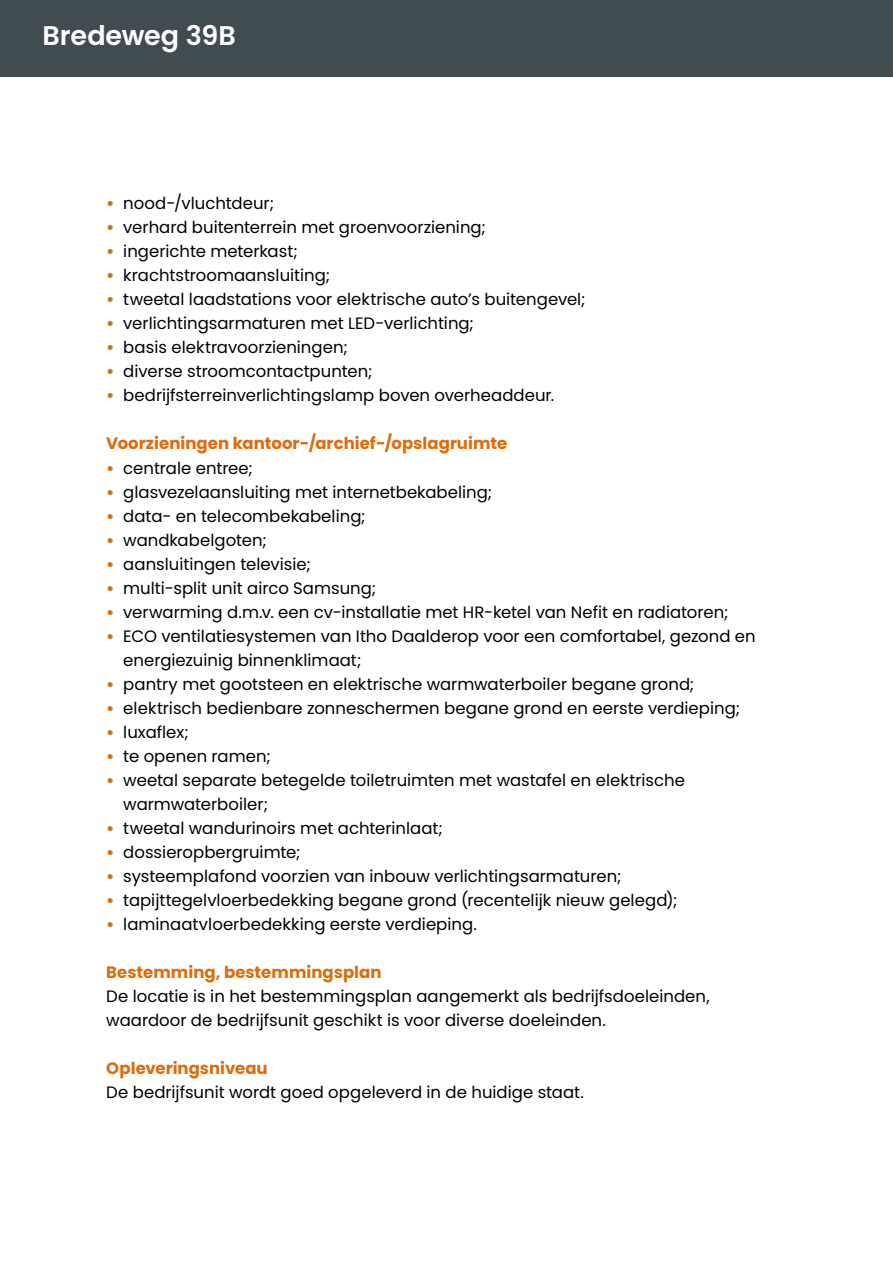
<style>
.page{position:relative;width:893px;height:1263px;background:#fff}
.page>*{position:absolute;margin:0;border:0;box-sizing:border-box;transform-origin:0 0}
.t1{font:600 27px "Poppins";color:#fff}
.t2{font:16.5px/24px "Poppins";color:#000}
.t3{font:700 16.5px "Poppins";color:#de6c0a}
.s1{font-weight:700;color:#de6c0a}
</style>
<div class="page">
<div style="left:0;top:0;width:893px;height:77px;background:#404c50"></div>
<h1 class="t1" style="left:43px;top:20px;width:195px">Bredeweg 39B</h1>
<p class="t2" style="left:106px;top:192px;width:169px"><span class="s1">•</span> nood-/vluchtdeur;</p>
<p class="t2" style="left:106px;top:216px;width:381px"><span class="s1">•</span> verhard buitenterrein met groenvoorziening;</p>
<p class="t2" style="left:106px;top:240px;width:193px"><span class="s1">•</span> ingerichte meterkast;</p>
<p class="t2" style="left:106px;top:264px;width:225px"><span class="s1">•</span> krachtstroomaansluiting;</p>
<p class="t2" style="left:106px;top:288px;width:481px"><span class="s1">•</span> tweetal laadstations voor elektrische auto’s buitengevel;</p>
<p class="t2" style="left:106px;top:312px;width:369px"><span class="s1">•</span> verlichtingsarmaturen met LED-verlichting;</p>
<p class="t2" style="left:106px;top:336px;width:243px"><span class="s1">•</span> basis elektravoorzieningen;</p>
<p class="t2" style="left:106px;top:360px;width:268px"><span class="s1">•</span> diverse stroomcontactpunten;</p>
<p class="t2" style="left:106px;top:384px;width:450px"><span class="s1">•</span> bedrijfsterreinverlichtingslamp boven overheaddeur.</p>
<p class="t3" style="left:106px;top:434px;width:402px">Voorzieningen kantoor-/archief-/opslagruimte</p>
<p class="t2" style="left:106px;top:456px;width:148px"><span class="s1">•</span> centrale entree;</p>
<p class="t2" style="left:106px;top:480px;width:387px"><span class="s1">•</span> glasvezelaansluiting met internetbekabeling;</p>
<p class="t2" style="left:106px;top:504px;width:261px"><span class="s1">•</span> data- en telecombekabeling;</p>
<p class="t2" style="left:106px;top:528px;width:162px"><span class="s1">•</span> wandkabelgoten;</p>
<p class="t2" style="left:106px;top:552px;width:206px"><span class="s1">•</span> aansluitingen televisie;</p>
<p class="t2" style="left:106px;top:576px;width:271px"><span class="s1">•</span> multi-split unit airco Samsung;</p>
<p class="t2" style="left:106px;top:600px;width:624px"><span class="s1">•</span> verwarming d.m.v. een cv-installatie met HR-ketel van Nefit en radiatoren;</p>
<p class="t2" style="left:123px;top:624px;width:634px;text-indent:-17px"><span class="s1">•</span> ECO ventilatiesystemen van Itho Daalderop voor een comfortabel, gezond en energiezuinig binnenklimaat;</p>
<p class="t2" style="left:106px;top:672px;width:589px"><span class="s1">•</span> pantry met gootsteen en elektrische warmwaterboiler begane grond;</p>
<p class="t2" style="left:106px;top:696px;width:635px"><span class="s1">•</span> elektrisch bedienbare zonneschermen begane grond en eerste verdieping;</p>
<p class="t2" style="left:106px;top:720px;width:84px"><span class="s1">•</span> luxaflex;</p>
<p class="t2" style="left:106px;top:744px;width:166px"><span class="s1">•</span> te openen ramen;</p>
<p class="t2" style="left:123px;top:768px;width:563px;text-indent:-17px"><span class="s1">•</span> weetal separate betegelde toiletruimten met wastafel en elektrische warmwaterboiler;</p>
<p class="t2" style="left:106px;top:816px;width:338px"><span class="s1">•</span> tweetal wandurinoirs met achterinlaat;</p>
<p class="t2" style="left:106px;top:840px;width:196px"><span class="s1">•</span> dossieropbergruimte;</p>
<p class="t2" style="left:106px;top:864px;width:517px"><span class="s1">•</span> systeemplafond voorzien van inbouw verlichtingsarmaturen;</p>
<p class="t2" style="left:106px;top:888px;width:573px"><span class="s1">•</span> tapijttegelvloerbedekking begane grond (recentelijk nieuw gelegd);</p>
<p class="t2" style="left:106px;top:912px;width:372px"><span class="s1">•</span> laminaatvloerbedekking eerste verdieping.</p>
<p class="t3" style="left:106px;top:962px;width:277px">Bestemming, bestemmingsplan</p>
<p class="t2" style="left:106px;top:984px;width:605px">De locatie is in het bestemmingsplan aangemerkt als bedrijfsdoeleinden, waardoor de bedrijfsunit geschikt is voor diverse doeleinden.</p>
<p class="t3" style="left:106px;top:1058px;width:163px">Opleveringsniveau</p>
<p class="t2" style="left:106px;top:1080px;width:479px">De bedrijfsunit wordt goed opgeleverd in de huidige staat.</p>
</div>
